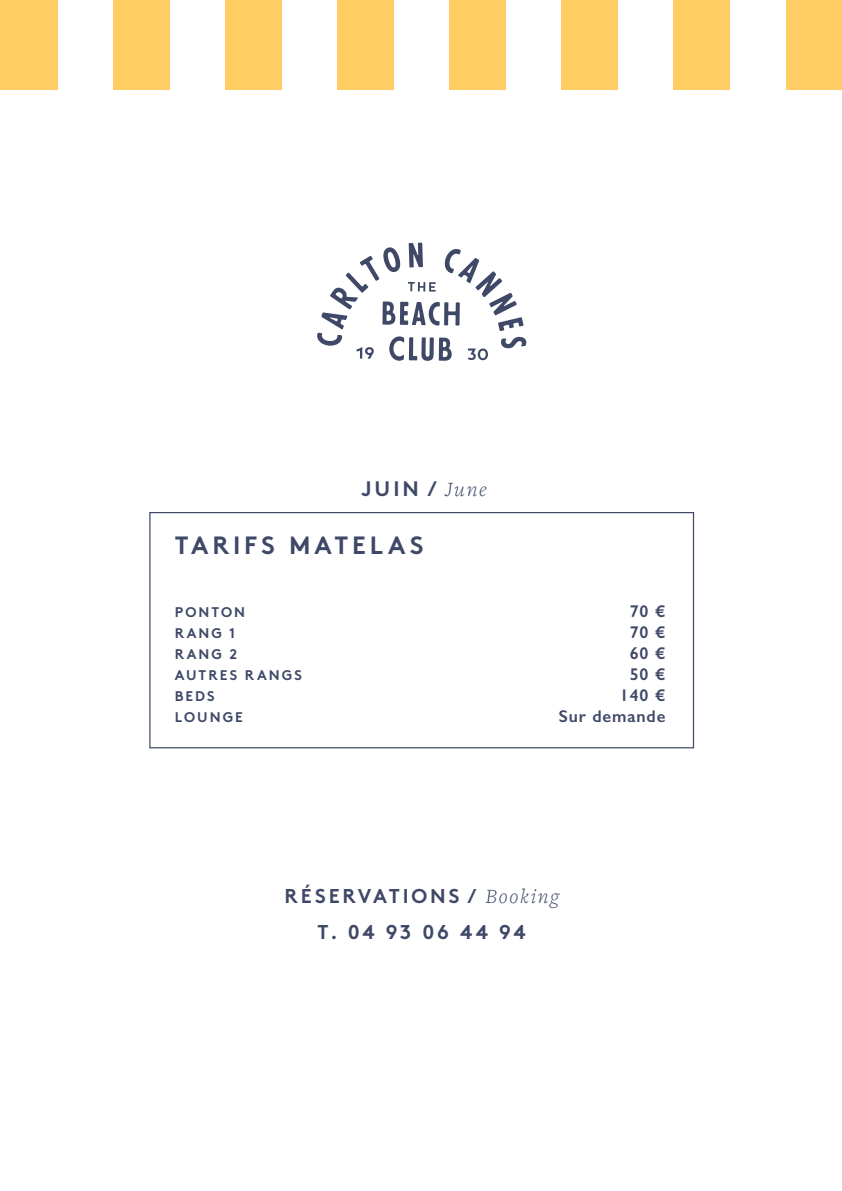
<style>
.page{position:relative;width:842px;height:1191px;background:#fff}
.page>*{position:absolute;margin:0;border:0;box-sizing:border-box;transform-origin:0 0}
.t1{font:700 25px "Brown";letter-spacing:.155em;color:#3f4967}
.t2{font:700 21px "Brown";color:#3f4967}
.t3{font:700 20px/35.9px "Brown";letter-spacing:.145em;color:#3f4967;text-align:center}
.t4{font:600 17px "Gill Sans";letter-spacing:.05em;color:#3f4967}
.t5{font:700 14px "Brown";letter-spacing:.145em;color:#3f4967}
.s1{font-family:"Freight Text Pro";font-weight:300;font-style:italic}
.s2{font-family:"Freight Text Pro";font-weight:300;font-style:italic;font-size:21px}
</style>
<div class="page">
<svg style="left:317px;top:242px;width:209px;height:119px"></svg>
<div style="left:149px;top:512px;width:545px;height:236px;border:1px solid #3f4967"></div>
<div style="left:562px;top:0;width:56px;height:90px;background:#ffcd64"></div>
<div style="left:0;top:0;width:57px;height:90px;background:#ffcd64"></div>
<div style="left:226px;top:0;width:56px;height:90px;background:#ffcd64"></div>
<div style="left:113px;top:0;width:56px;height:90px;background:#ffcd64"></div>
<div style="left:450px;top:0;width:56px;height:90px;background:#ffcd64"></div>
<div style="left:338px;top:0;width:56px;height:90px;background:#ffcd64"></div>
<div style="left:674px;top:0;width:56px;height:90px;background:#ffcd64"></div>
<div style="left:786px;top:0;width:56px;height:90px;background:#ffcd64"></div>
<h2 class="t2" style="left:361px;top:471px;width:127px">JUIN / <span class="s1">June</span></h2>
<h1 class="t1" style="left:175px;top:525px;width:250px">TARIFS MATELAS</h1>
<p class="t5" style="left:175px;top:601px;width:72px">PONTON</p>
<p class="t4" style="left:630px;top:601px;width:37px">70 €</p>
<p class="t5" style="left:175px;top:622px;width:62px">RANG 1</p>
<p class="t4" style="left:630px;top:622px;width:37px">70 €</p>
<p class="t5" style="left:175px;top:643px;width:64px">RANG 2</p>
<p class="t4" style="left:630px;top:643px;width:37px">60 €</p>
<p class="t5" style="left:175px;top:663px;width:129px">AUTRES RANGS</p>
<p class="t4" style="left:630px;top:664px;width:37px">50 €</p>
<p class="t5" style="left:175px;top:684px;width:41px">BEDS</p>
<p class="t4" style="left:620px;top:685px;width:47px">140 €</p>
<p class="t5" style="left:175px;top:705px;width:70px">LOUNGE</p>
<p class="t4" style="left:559px;top:705px;width:108px">Sur demande</p>
<h3 class="t3" style="left:285px;top:876px;width:276px">RÉSERVATIONS / <span class="s2">Booking<br></span>T. 04 93 06 44 94</h3>
</div>
